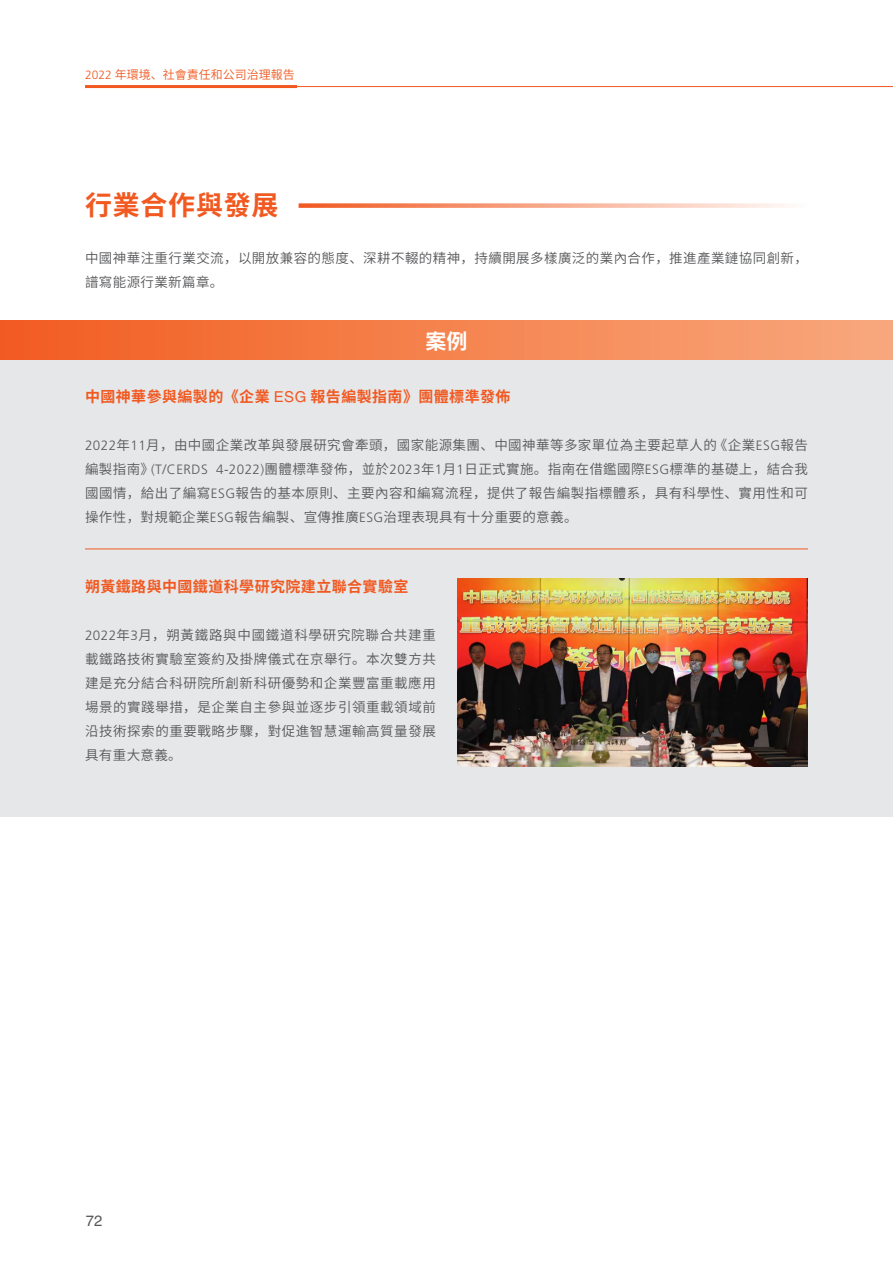
<style>
.page{position:relative;width:893px;height:1263px;background:#fff}
.page>*{position:absolute;margin:0;border:0;box-sizing:border-box;transform-origin:0 0}
.t1{font:700 27px "Source Han Sans CN";letter-spacing:.03em;color:#f15921}
.t2{font:700 21px "Source Han Sans CN";color:#fff}
.t3{font:700 15px "Source Han Sans CN";letter-spacing:.03em;color:#f15921}
.t4{font:15px "Helvetica LT Std";color:#57585a}
.t5{font:13.5px/24px "Source Han Sans CN";letter-spacing:.03em;color:#57585a;text-align:justify}
.t6{font:12px "Source Han Sans CN";color:#f15921}
.s1{font-family:"Frutiger LT Std";font-weight:300}
.s2{font-family:"Helvetica LT Std";font-weight:400}
</style>
<div class="page">
<hr style="left:85px;top:85px;width:212px;height:3px;background:#f15921">
<hr style="left:297px;top:86px;width:596px;height:1px;background:#f15921">
<div style="left:0;top:321px;width:893px;height:39px;background:linear-gradient(to right,#f15c20,#f8a97e)"></div>
<div style="left:0;top:360px;width:893px;height:456px;background:#e6e7e9"></div>
<svg style="left:299px;top:203px;width:489px;height:5px;background:#f7b096"></svg>
<hr style="left:85px;top:549px;width:723px;height:1px;background:#f15921">
<img style="left:457px;top:579px;width:351px;height:187px">
<p class="t6" style="left:85px;top:68px;width:211px"><span class="s1">2022</span> 年環境、社會責任和公司治理報告</p>
<h1 class="t1" style="left:85px;top:190px;width:195px">行業合作與發展</h1>
<p class="t5" style="left:85px;top:246px;width:724px">中國神華注重行業交流，以開放兼容的態度、深耕不輟的精神，持續開展多樣廣泛的業內合作，推進產業鏈協同創新，譜寫能源行業新篇章。</p>
<h2 class="t2" style="left:425px;top:329px;width:43px">案例</h2>
<p class="t3" style="left:85px;top:388px;width:427px">中國神華參與編製的《企業 <span class="s2">ESG</span> 報告編製指南》團體標準發佈</p>
<p class="t5" style="left:85px;top:433px;width:724px"><span class="s1">2022</span>年<span class="s1">11</span>月，由中國企業改革與發展研究會牽頭，國家能源集團、中國神華等多家單位為主要起草人的《企業<span class="s1">ESG</span>報告編製指南》<span class="s1">(T/CERDS 4-2022)</span>團體標準發佈，並於<span class="s1">2023</span>年<span class="s1">1</span>月<span class="s1">1</span>日正式實施。指南在借鑑國際<span class="s1">ESG</span>標準的基礎上，結合我國國情，給出了編寫<span class="s1">ESG</span>報告的基本原則、主要內容和編寫流程，提供了報告編製指標體系，具有科學性、實用性和可操作性，對規範企業<span class="s1">ESG</span>報告編製、宣傳推廣<span class="s1">ESG</span>治理表現具有十分重要的意義。</p>
<p class="t3" style="left:85px;top:578px;width:325px">朔黃鐵路與中國鐵道科學研究院建立聯合實驗室</p>
<p class="t5" style="left:85px;top:623px;width:352px"><span class="s1">2022</span>年<span class="s1">3</span>月，朔黃鐵路與中國鐵道科學研究院聯合共建重載鐵路技術實驗室簽約及掛牌儀式在京舉行。本次雙方共建是充分結合科研院所創新科研優勢和企業豐富重載應用場景的實踐舉措，是企業自主參與並逐步引領重載領域前沿技術探索的重要戰略步驟，對促進智慧運輸高質量發展具有重大意義。</p>
<p class="t4" style="left:86px;top:1212px;width:18px">72</p>
</div>
